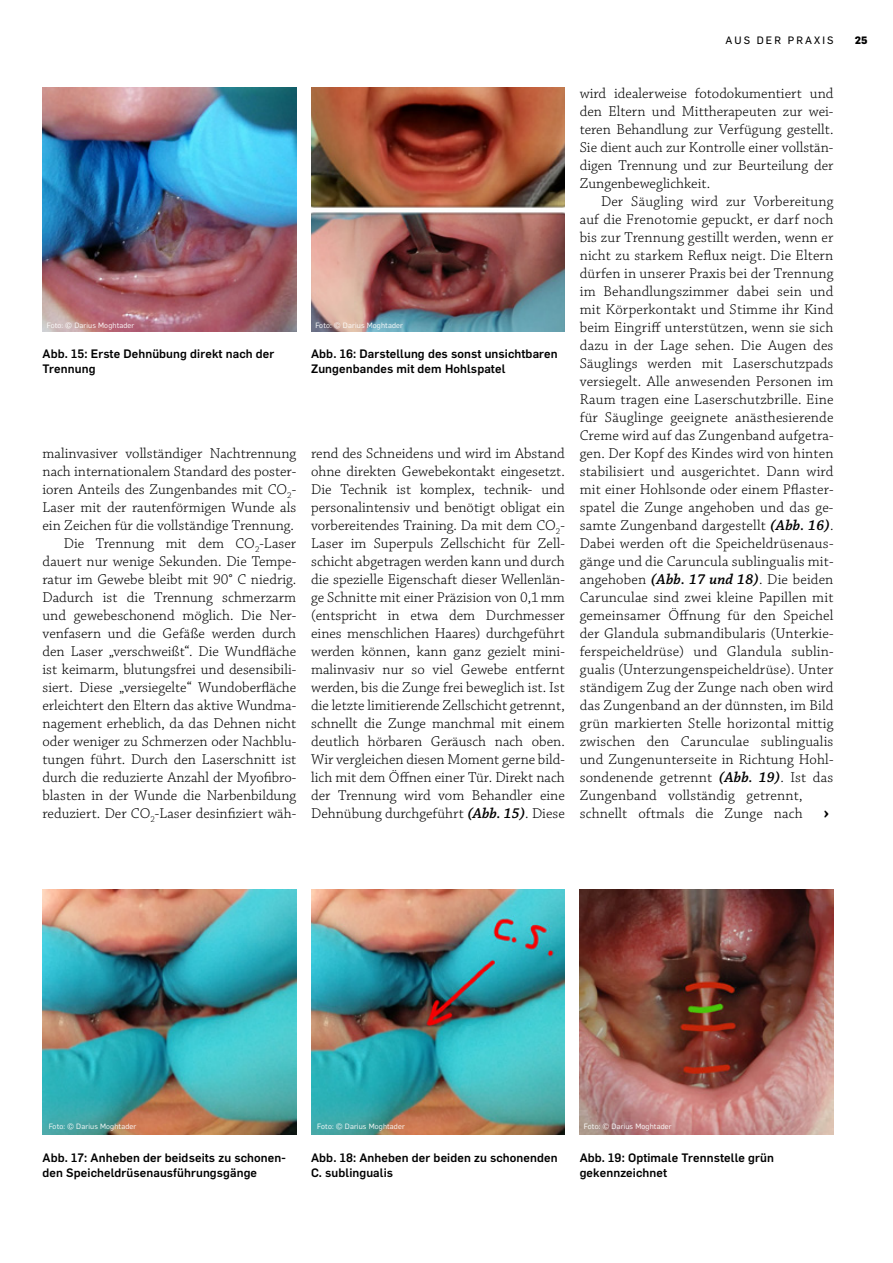
<style>
.page{position:relative;width:893px;height:1263px;background:#fff}
.page>*{position:absolute;margin:0;border:0;box-sizing:border-box;transform-origin:0 0}
.t1{font:700 18px "Chaparral Pro";color:#000}
.t2{font:300 15px/18px "Chaparral Pro";letter-spacing:.01em;color:#000;text-align:justify}
.t3{font:500 12px/15px "Flama";letter-spacing:.01em;color:#000}
.t4{font:10.5px "Flama Basic";letter-spacing:.2em;color:#000}
.t5{font:800 10.5px "Flama";color:#000}
.t6{font:7.5px "Flama";letter-spacing:.02em;color:#fff}
.s1{font-weight:600;font-style:italic}
</style>
<div class="page">
<img style="left:43px;top:87px;width:253px;height:245px">
<img style="left:311px;top:87px;width:254px;height:245px">
<img style="left:43px;top:890px;width:253px;height:244px">
<img style="left:311px;top:890px;width:254px;height:244px">
<img style="left:580px;top:890px;width:253px;height:244px">
<p class="t4" style="left:726px;top:33px;width:109px">AUS DER PRAXIS</p>
<p class="t5" style="left:855px;top:32px;width:14px">25</p>
<p class="t6" style="left:47px;top:320px;width:89px">Foto: © Darius Moghtader</p>
<p class="t6" style="left:315px;top:320px;width:89px">Foto: © Darius Moghtader</p>
<p class="t3" style="left:43px;top:346px;width:233px">Abb. 15: Erste Dehnübung direkt nach der<br>Trennung</p>
<p class="t3" style="left:311px;top:346px;width:248px">Abb. 16: Darstellung des sonst unsichtbaren<br>Zungenbandes mit dem Hohlspatel</p>
<p class="t2" style="left:43px;top:445px;width:255px;text-align:right">malinvasiver vollständiger Nachtrennung nach internationalem Standard des poster&shy;ioren Anteils des Zungenbandes mit CO<sub>2</sub>- Laser mit der rautenförmigen Wunde als ein Zeichen für die vollständige Trennung.<br>Die Trennung mit dem CO<sub>2</sub>-Laser dauert nur wenige Sekunden. Die Tempe&shy;ratur im Gewebe bleibt mit 90° C niedrig.<br>Dadurch ist die Trennung schmerzarm und gewebeschonend möglich. Die Ner&shy;venfasern und die Gefäße werden durch den Laser „verschweißt“. Die Wundfläche ist keimarm, blutungsfrei und desensibili&shy;siert. Diese „versiegelte“ Wundoberfläche erleichtert den Eltern das aktive Wundma&shy;nagement erheblich, da das Dehnen nicht oder weniger zu Schmerzen oder Nachblu&shy;tungen führt. Durch den Laserschnitt ist durch die reduzierte Anzahl der Myofibro&shy;blasten in der Wunde die Narbenbildung reduziert. Der CO<sub>2</sub>-Laser desinfiziert wäh-</p>
<p class="t2" style="left:311px;top:445px;width:255px">rend des Schneidens und wird im Abstand ohne direkten Gewebekontakt eingesetzt.<br>Die Technik ist komplex, technik- und personalintensiv und benötigt obligat ein vorbereitendes Training. Da mit dem CO<sub>2</sub>- Laser im Superpuls Zellschicht für Zell&shy;schicht abgetragen werden kann und durch die spezielle Eigenschaft dieser Wellenlän&shy;ge Schnitte mit einer Präzision von 0,1mm (entspricht in etwa dem Durchmesser eines menschlichen Haares) durchgeführt werden können, kann ganz gezielt mini&shy;malinvasiv nur so viel Gewebe entfernt werden, bis die Zunge frei beweglich ist. Ist die letzte limitierende Zellschicht getrennt, schnellt die Zunge manchmal mit einem deutlich hörbaren Geräusch nach oben.<br>Wir vergleichen diesen Moment gerne bild&shy;lich mit dem Öffnen einer Tür. Direkt nach der Trennung wird vom Behandler eine Dehnübung durchgeführt <span class="s1">(Abb. 15)</span>. Diese</p>
<p class="t2" style="left:580px;top:85px;width:255px">wird idealerweise fotodokumentiert und den Eltern und Mittherapeuten zur wei&shy;teren Behandlung zur Verfügung gestellt.<br>Sie dient auch zur Kontrolle einer vollstän&shy;digen Trennung und zur Beurteilung der Zungenbeweglichkeit.</p>
<p class="t2" style="left:580px;top:193px;width:255px;text-align:left;text-indent:21px">Der Säugling wird zur Vorbereitung auf die Frenotomie gepuckt, er darf noch bis zur Trennung gestillt werden, wenn er nicht zu starkem Reflux neigt. Die Eltern dürfen in unserer Praxis bei der Trennung im Behandlungszimmer dabei sein und mit Körperkontakt und Stimme ihr Kind beim Eingriff unterstützen, wenn sie sich dazu in der Lage sehen. Die Augen des Säuglings werden mit Laserschutzpads versiegelt. Alle anwesenden Personen im Raum tragen eine Laserschutzbrille. Eine für Säuglinge geeignete anästhesierende Creme wird auf das Zungenband aufgetra&shy;gen. Der Kopf des Kindes wird von hinten stabilisiert und ausgerichtet. Dann wird mit einer Hohlsonde oder einem Pflaster&shy;spatel die Zunge angehoben und das ge&shy;samte Zungenband dargestellt <span class="s1">(Abb. 16)</span>.<br>Dabei werden oft die Speicheldrüsenaus&shy;gänge und die Caruncula sublingualis mit&shy;angehoben <span class="s1">(Abb. 17 und 18)</span>. Die beiden Carunculae sind zwei kleine Papillen mit gemeinsamer Öffnung für den Speichel der Glandula submandibularis (Unterkie&shy;ferspeicheldrüse) und Glandula sublin&shy;gualis (Unterzungenspeicheldrüse). Unter ständigem Zug der Zunge nach oben wird das Zungenband an der dünnsten, im Bild grün markierten Stelle horizontal mittig zwischen den Carunculae sublingualis und Zungenunterseite in Richtung Hohl&shy;sondenende getrennt <span class="s1">(Abb. 19)</span>. Ist das Zungenband vollständig getrennt, schnellt oftmals die Zunge nach</p>
<p class="t1" style="left:824px;top:802px;width:7px">›</p>
<p class="t6" style="left:49px;top:1121px;width:89px">Foto: © Darius Moghtader</p>
<p class="t6" style="left:317px;top:1121px;width:89px">Foto: © Darius Moghtader</p>
<p class="t6" style="left:584px;top:1121px;width:89px">Foto: © Darius Moghtader</p>
<p class="t3" style="left:43px;top:1150px;width:245px">Abb. 17: Anheben der beidseits zu schonen&shy;den Speicheldrüsenausführungsgänge</p>
<p class="t3" style="left:311px;top:1150px;width:248px">Abb. 18: Anheben der beiden zu schonenden<br>C. sublingualis</p>
<p class="t3" style="left:580px;top:1150px;width:196px">Abb. 19: Optimale Trennstelle grün gekennzeichnet</p>
</div>
